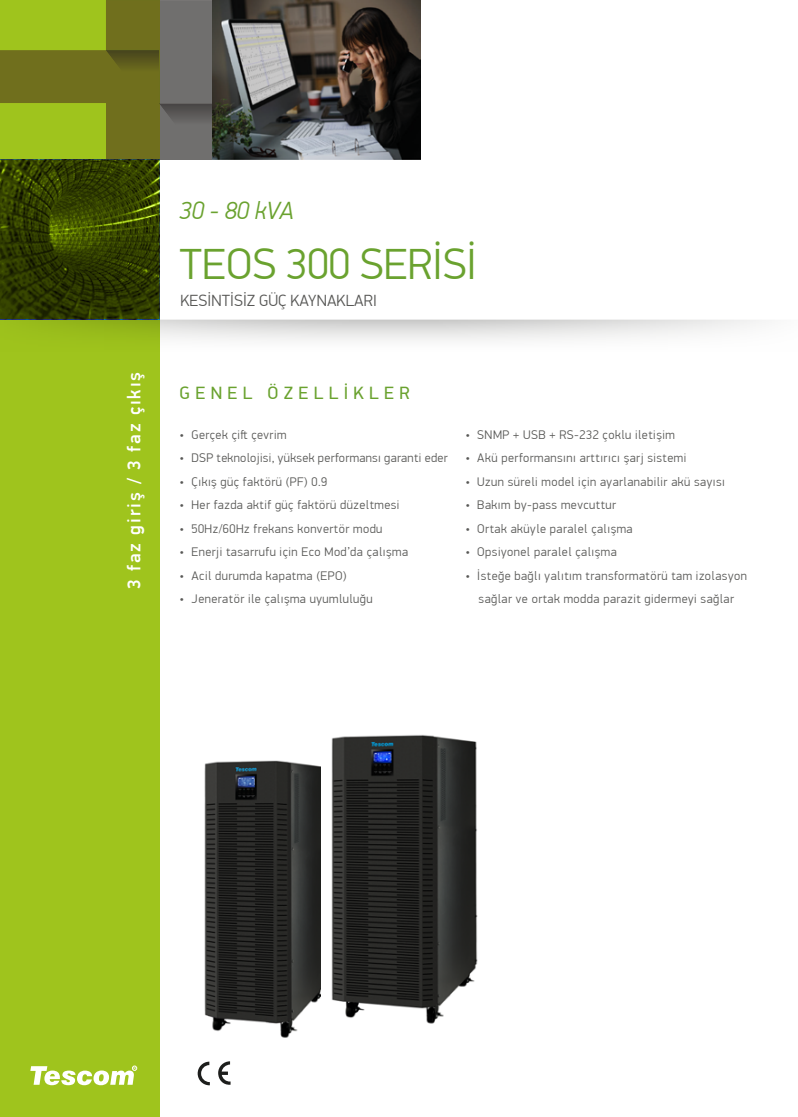
<style>
.page{position:relative;width:798px;height:1117px;background:#fff}
.page>*{position:absolute;margin:0;border:0;box-sizing:border-box;transform-origin:0 0}
.t1{font:300 43.75px "PF Din Display Pro";color:#6aa22f}
.t2{font:italic 300 25px "PF Din Display Pro";color:#6aa22f}
.t3{font:500 18.75px "PF Din Display Pro";letter-spacing:.1em;color:#fff}
.t4{font:17.88px "PF Din Display Pro";letter-spacing:.3em;color:#6aa22f}
.t5{font:300 16.25px "PF Din Display Pro";letter-spacing:.005em;color:#585856}
.t6{font:300 12.5px/23.5px "PF Din Display Pro";letter-spacing:.04em;color:#585856;text-align:center}
</style>
<div class="page">
<img style="left:204px;top:760px;width:117px;height:278px">
<div style="left:0;top:0;width:159px;height:1116px;background:#9fc41d"></div>
<svg style="left:0;top:0;width:212px;height:160px"></svg>
<svg style="left:0;top:159px;width:159px;height:160px;background:#313e00"></svg>
<svg style="left:30px;top:1065px;width:107px;height:19px"></svg>
<svg style="left:0;top:319px;width:766px;height:36px"></svg>
<svg style="left:197px;top:1061px;width:13px;height:23px"></svg>
<svg style="left:218px;top:1061px;width:12px;height:23px"></svg>
<img style="left:212px;top:0;width:208px;height:160px">
<img style="left:331px;top:734px;width:147px;height:290px">
<h3 class="t3" style="left:123px;top:588px;width:218px;rotate:-90deg">3 faz giriş / 3 faz çıkış</h3>
<h2 class="t2" style="left:179px;top:196px;width:116px">30 - 80 kVA</h2>
<h1 class="t1" style="left:179px;top:239px;width:299px">TEOS 300 SERİSİ</h1>
<h3 class="t5" style="left:180px;top:291px;width:198px">KESİNTİSİZ GÜÇ KAYNAKLARI</h3>
<h3 class="t4" style="left:179px;top:382px;width:231px">GENEL ÖZELLİKLER</h3>
<p class="t6" style="left:179px;top:423px;width:108px">• Gerçek çiſt çevrim</p>
<p class="t6" style="left:179px;top:446px;width:269px">• DSP teknolojisi, yüksek performansı garanti eder</p>
<p class="t6" style="left:179px;top:470px;width:149px">• Çıkış güç faktörü (PF) 0.9</p>
<p class="t6" style="left:179px;top:493px;width:221px">• Her fazda aktif güç faktörü düzeltmesi</p>
<p class="t6" style="left:179px;top:517px;width:204px">• 50Hz/60Hz frekans konvertör modu</p>
<p class="t6" style="left:179px;top:540px;width:230px">• Enerji tasarrufu için Eco Mod’da çalışma</p>
<p class="t6" style="left:179px;top:564px;width:168px">• Acil durumda kapatma (EPO)</p>
<p class="t6" style="left:179px;top:587px;width:194px">• Jeneratör ile çalışma uyumluluğu</p>
<p class="t6" style="left:465px;top:423px;width:211px">• SNMP + USB + RS-232 çoklu iletişim</p>
<p class="t6" style="left:465px;top:446px;width:222px">• Akü performansını arttırıcı şarj sistemi</p>
<p class="t6" style="left:465px;top:470px;width:261px">• Uzun süreli model için ayarlanabilir akü sayısı</p>
<p class="t6" style="left:465px;top:493px;width:152px">• Bakım by-pass mevcuttur</p>
<p class="t6" style="left:465px;top:517px;width:169px">• Ortak aküyle paralel çalışma</p>
<p class="t6" style="left:465px;top:540px;width:153px">• Opsiyonel paralel çalışma</p>
<p class="t6" style="left:465px;top:564px;width:283px">• İsteğe bağlı yalıtım transformatörü tam izolasyon sağlar ve ortak modda parazit gidermeyi sağlar</p>
</div>
